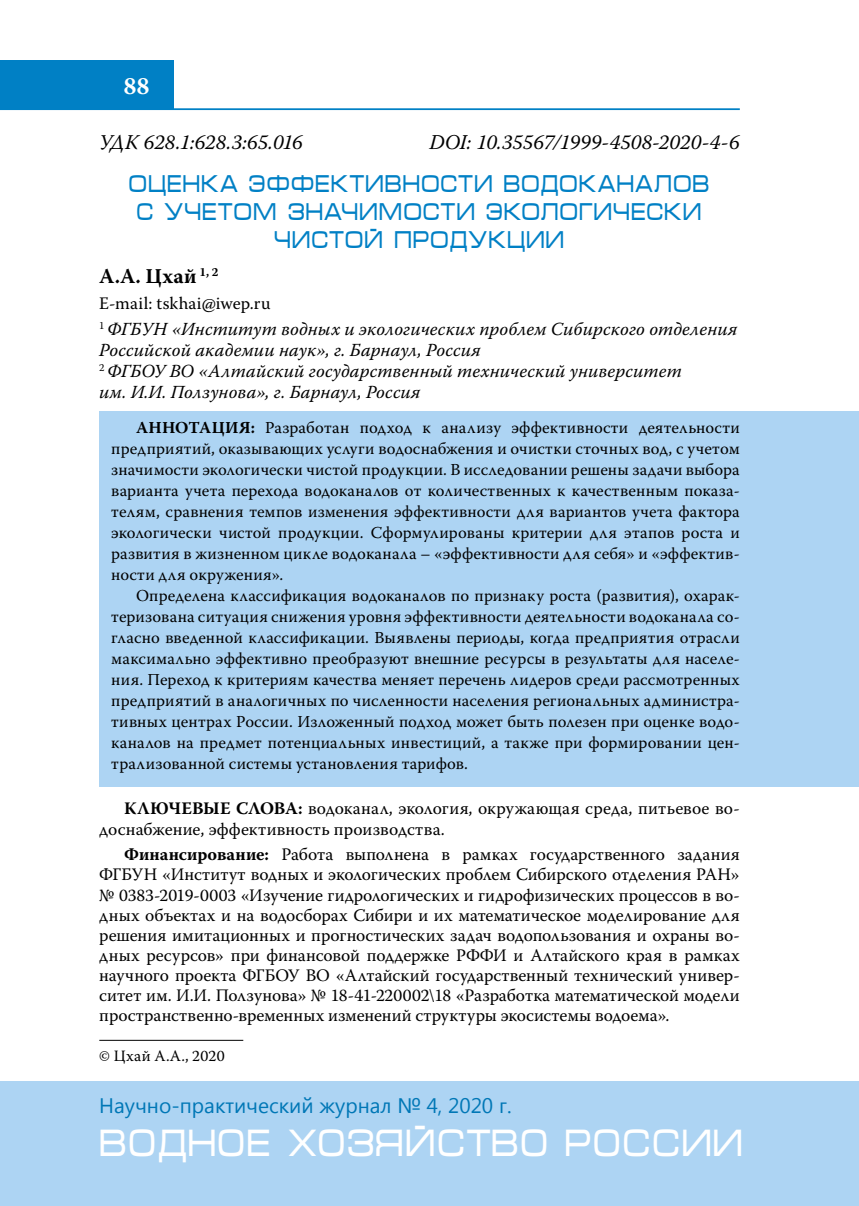
<style>
.page{position:relative;width:859px;height:1206px;background:#fff}
.page>*{position:absolute;margin:0;border:0;box-sizing:border-box;transform-origin:0 0}
.t1{font:38.5px "Micra C";color:#fff;scale:.83 1}
.t2{font:24.5px "Micra";color:#0080c5;scale:.8 1}
.t3{font:700 24.5px "Warnock Pro";color:#fff}
.t4{font:italic 21px "Warnock Pro";letter-spacing:-.01em;color:#000}
.t5{font:21px "Segoe UI";color:#0077b6}
.t6{font:700 21px "Warnock Pro";color:#000}
.t7{font:italic 18.38px/21px "Warnock Pro";letter-spacing:.005em;color:#000}
.t8{font:17.5px/20.1px "Warnock Pro";letter-spacing:.005em;color:#000}
.t9{font:16.62px/21px "Warnock Pro";letter-spacing:.015em;color:#000;text-align:justify}
.t10{font:15.75px "Warnock Pro";letter-spacing:.02em;color:#000}
.s1{font-weight:700}
</style>
<div class="page">
<hr style="left:0;top:108px;width:739px;height:2px;background:#0080c5">
<div style="left:0;top:60px;width:174px;height:50px;background:#0080c5"></div>
<div style="left:0;top:1081px;width:858px;height:124px;background:#add4f3"></div>
<div style="left:99px;top:411px;width:759px;height:375px;background:#add4f3"></div>
<hr style="left:99px;top:1039px;width:144px;height:1px;background:#000">
<h2 class="t3" style="left:123px;top:71px;width:28px">88</h2>
<p class="t4" style="left:99px;top:130px;width:205px">УДК 628.1:628.3:65.016</p>
<p class="t4" style="left:429px;top:130px;width:311px">DOI: 10.35567/1999-4508-2020-4-6</p>
<h2 class="t2" style="left:128px;top:171px;width:46px">Оцен</h2>
<h2 class="t2" style="left:201px;top:171px;width:209px">ка эффективности</h2>
<h2 class="t2" style="left:503px;top:171px;width:24px">водо</h2>
<h2 class="t2" style="left:578px;top:171px;width:141px">каналов</h2>
<h2 class="t2" style="left:137px;top:199px;width:103px">с учето</h2>
<h2 class="t2" style="left:252px;top:199px;width:211px">м значимости</h2>
<h2 class="t2" style="left:485px;top:199px;width:268px">экологически</h2>
<h2 class="t2" style="left:274px;top:227px;width:46px">чистой</h2>
<h2 class="t2" style="left:394px;top:227px;width:47px">прод</h2>
<h2 class="t2" style="left:468px;top:227px;width:73px">укции</h2>
<p class="t6" style="left:99px;top:263px;width:121px">А.А. Цхай <sup>1,</sup> <sup>2</sup></p>
<p class="t8" style="left:99px;top:293px;width:173px">Е-mail: tskhai@iwep.ru</p>
<p class="t7" style="left:99px;top:318px;width:639px"><sup>1</sup> ФГБУН «Институт водных и экологических проблем Сибирского отделения Российской академии наук», г. Барнаул, Россия<br><sup>2</sup> ФГБОУ ВО «Алтайский государственный технический университет<br>им. И.И. Ползунова», г. Барнаул, Россия</p>
<p class="t9" style="left:111px;top:417px;width:630px;text-indent:25px"><span class="s1">АННОТАЦИЯ:</span> Разработан подход к анализу эффективности деятельности предприятий, оказывающих услуги водоснабжения и очистки сточных вод, с учетом значимости экологически чистой продукции. В исследовании решены задачи выбора варианта учета перехода водоканалов от количественных к качественным показа&shy;телям, сравнения темпов изменения эффективности для вариантов учета фактора экологически чистой продукции. Сформулированы критерии для этапов роста и развития в жизненном цикле водоканала – «эффективности для себя» и «эффектив&shy;ности для окружения».</p>
<p class="t9" style="left:111px;top:585px;width:630px;text-indent:25px">Определена классификация водоканалов по признаку роста (развития), охарак&shy;теризована ситуация снижения уровня эффективности деятельности водоканала со&shy;гласно введенной классификации. Выявлены периоды, когда предприятия отрасли максимально эффективно преобразуют внешние ресурсы в результаты для населе&shy;ния. Переход к критериям качества меняет перечень лидеров среди рассмотренных предприятий в аналогичных по численности населения региональных администра&shy;тивных центрах России. Изложенный подход может быть полезен при оценке водо&shy;каналов на предмет потенциальных инвестиций, а также при формировании цен&shy;трализованной системы установления тарифов.</p>
<p class="t8" style="left:99px;top:797px;width:641px;line-height:21px;text-indent:25px"><span class="s1">КЛЮЧЕВЫЕ СЛОВА:</span> водоканал, экология, окружающая среда, питьевое во&shy;доснабжение, эффективность производства.</p>
<p class="t8" style="left:99px;top:844px;width:641px;text-align:justify;text-indent:25px"><span class="s1">Финансирование:</span> Работа выполнена в рамках государственного задания ФГБУН «Институт водных и экологических проблем Сибирского отделения РАН» № 0383-2019-0003 «Изучение гидрологических и гидрофизических процессов в во&shy;дных объектах и на водосборах Сибири и их математическое моделирование для решения имитационных и прогностических задач водопользования и охраны во&shy;дных ресурсов» при финансовой поддержке РФФИ и Алтайского края в рамках научного проекта ФГБОУ ВО «Алтайский государственный технический универ&shy;ситет им. И.И. Ползунова» № 18-41-220002\18 «Разработка математической модели пространственно-временных изменений структуры экосистемы водоема».</p>
<p class="t10" style="left:99px;top:1045px;width:127px">© Цхай А.А., 2020</p>
<p class="t5" style="left:99px;top:1090px;width:413px">Научно-практический журнал № 4, 2020 г.</p>
<h1 class="t1" style="left:99px;top:1126px;width:777px">ВОДНОЕ ХОЗЯЙСТВО РОССИИ</h1>
</div>
